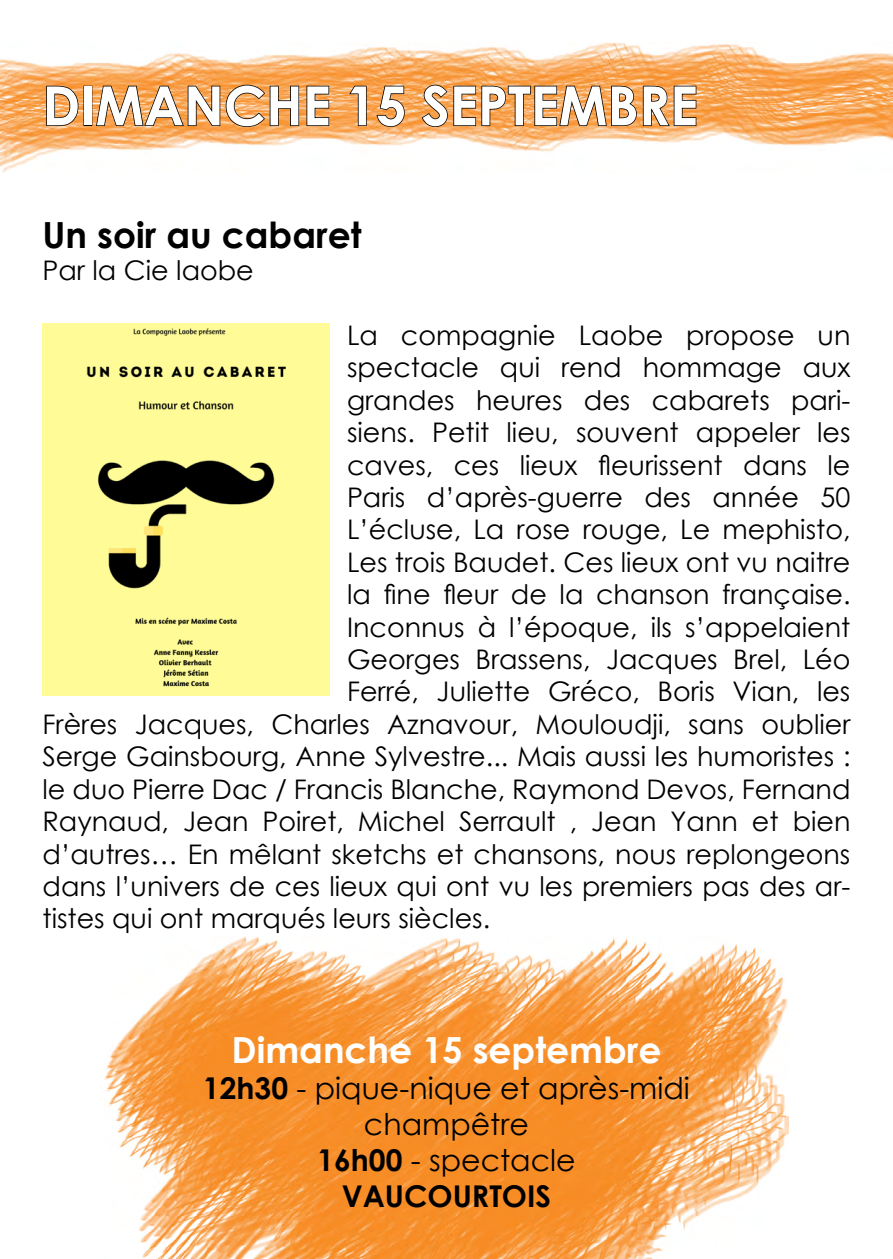
<style>
.page{position:relative;width:893px;height:1259px;background:#fff}
.page>*{position:absolute;margin:0;border:0;box-sizing:border-box;transform-origin:0 0}
.t1{font:700 54px "Century Gothic";color:#fff}
.t2{font:700 36px "Century Gothic";color:#fff}
.t3{font:700 36px "Century Gothic";color:#000}
.t4{font:30px/36px "Century Gothic";color:#000;text-align:center}
.t5{font:27px "Century Gothic";color:#000}
.s1{font-weight:700}
</style>
<div class="page">
<img style="left:0;top:43px;width:893px;height:129px">
<img style="left:104px;top:937px;width:684px;height:322px">
<svg style="left:45px;top:85px;width:34px;height:42px"></svg>
<div style="left:83px;top:86px;width:9px;height:40px;border:2px solid #000"></div>
<svg style="left:95px;top:84px;width:205px;height:44px;background:#cc8a4a"></svg>
<svg style="left:306px;top:85px;width:24px;height:42px"></svg>
<svg style="left:349px;top:85px;width:18px;height:42px"></svg>
<svg style="left:376px;top:85px;width:29px;height:43px"></svg>
<svg style="left:421px;top:84px;width:276px;height:44px;background:#c68649"></svg>
<img style="left:43px;top:323px;width:286px;height:372px">
<h1 class="t1" style="left:43px;top:65px;width:657px">DIMANCHE 15 SEPTEMBRE</h1>
<h2 class="t3" style="left:43px;top:207px;width:320px">Un soir au cabaret</h2>
<p class="t5" style="left:43px;top:251px;width:213px">Par la Cie laobe</p>
<p class="t5" style="left:347px;top:316px;width:505px">La compagnie Laobe propose un</p>
<p class="t5" style="left:347px;top:349px;width:505px">spectacle qui rend hommage aux</p>
<p class="t5" style="left:347px;top:381px;width:505px">grandes heures des cabarets pari-</p>
<p class="t5" style="left:347px;top:413px;width:505px">siens. Petit lieu, souvent appeler les</p>
<p class="t5" style="left:347px;top:446px;width:505px">caves, ces lieux fleurissent dans le</p>
<p class="t5" style="left:347px;top:478px;width:505px">Paris d’après-guerre des année 50</p>
<p class="t5" style="left:347px;top:511px;width:505px">L’écluse, La rose rouge, Le mephisto,</p>
<p class="t5" style="left:347px;top:543px;width:505px">Les trois Baudet. Ces lieux ont vu naitre</p>
<p class="t5" style="left:347px;top:575px;width:505px">la fine fleur de la chanson française.</p>
<p class="t5" style="left:347px;top:608px;width:505px">Inconnus à l’époque, ils s’appelaient</p>
<p class="t5" style="left:347px;top:640px;width:505px">Georges Brassens, Jacques Brel, Léo</p>
<p class="t5" style="left:347px;top:673px;width:505px">Ferré, Juliette Gréco, Boris Vian, les</p>
<p class="t5" style="left:43px;top:705px;width:809px">Frères Jacques, Charles Aznavour, Mouloudji, sans oublier</p>
<p class="t5" style="left:43px;top:737px;width:809px">Serge Gainsbourg, Anne Sylvestre... Mais aussi les humoristes :</p>
<p class="t5" style="left:43px;top:770px;width:809px">le duo Pierre Dac / Francis Blanche, Raymond Devos, Fernand</p>
<p class="t5" style="left:43px;top:802px;width:809px">Raynaud, Jean Poiret, Michel Serrault , Jean Yann et bien</p>
<p class="t5" style="left:43px;top:835px;width:809px">d’autres… En mêlant sketchs et chansons, nous replongeons</p>
<p class="t5" style="left:43px;top:867px;width:809px">dans l’univers de ces lieux qui ont vu les premiers pas des ar-</p>
<p class="t5" style="left:43px;top:899px;width:449px">tistes qui ont marqués leurs siècles.</p>
<h2 class="t2" style="left:232px;top:1023px;width:431px">Dimanche 15 septembre</h2>
<p class="t4" style="left:203px;top:1070px;width:488px"><span class="s1">12h30</span> - pique-nique et après-midi champêtre<br><span class="s1">16h00</span> - spectacle<br><span class="s1">VAUCOURTOIS</span></p>
</div>
